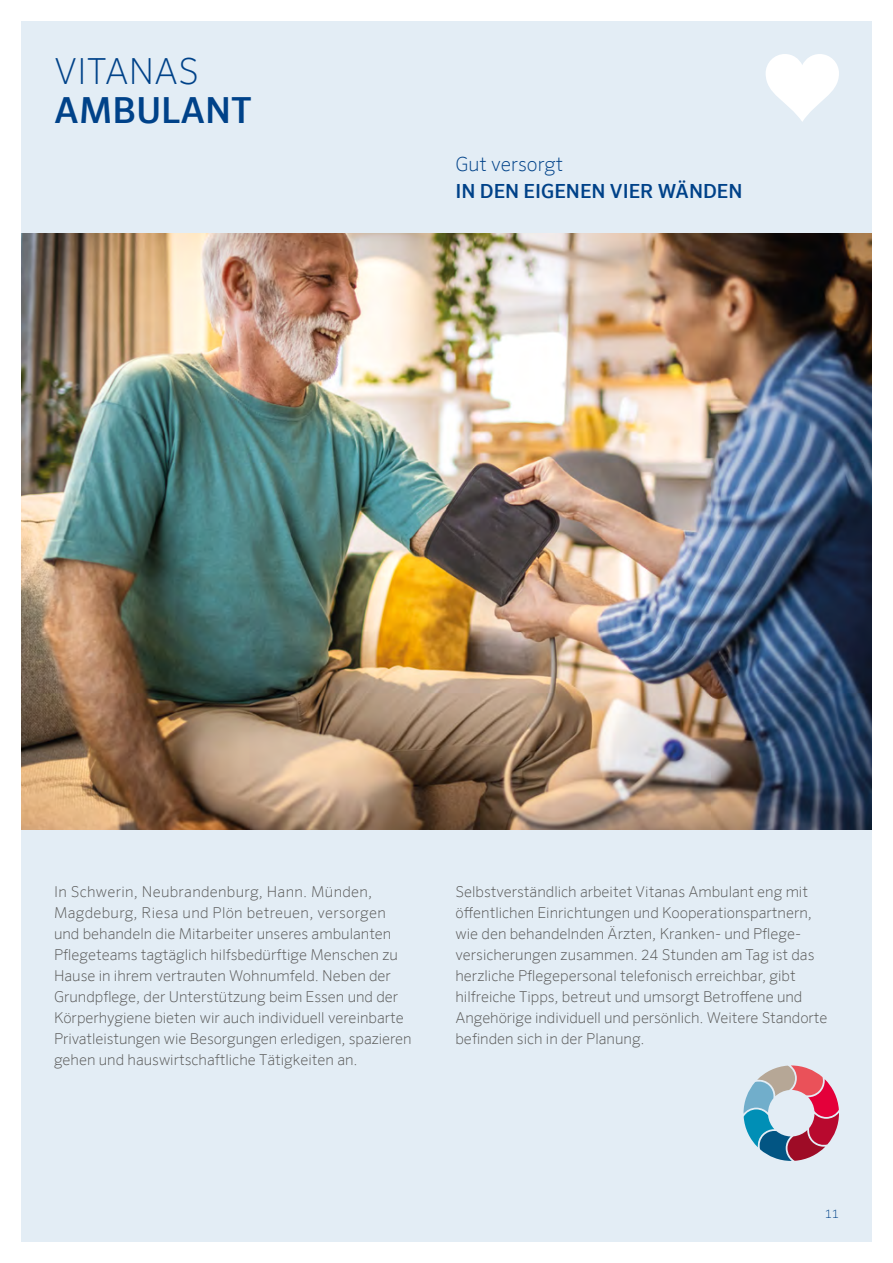
<style>
.page{position:relative;width:893px;height:1263px;background:#fff}
.page>*{position:absolute;margin:0;border:0;box-sizing:border-box;transform-origin:0 0}
.t1{font:500 36px "Sero Offc Pro";color:#004289}
.t2{font:200 36px "Sero Offc Pro";color:#004289}
.t3{font:500 19.5px "Sero Offc Pro";color:#004289}
.t4{font:200 19.5px "Sero Offc Pro";color:#004289}
.t5{font:200 15px/21px "Sero Offc Pro";color:#575756}
.t6{font:200 12px "Sero Offc Pro";color:#004289}
</style>
<div class="page">
<div style="left:21px;top:21px;width:851px;height:1221px;background:#e3edf5"></div>
<img style="left:21px;top:234px;width:851px;height:595px">
<svg style="left:743px;top:1065px;width:96px;height:96px"></svg>
<svg style="left:766px;top:54px;width:73px;height:68px"></svg>
<h1 class="t2" style="left:54px;top:50px;width:147px">VITANAS</h1>
<h1 class="t1" style="left:54px;top:89px;width:199px">AMBULANT</h1>
<h2 class="t4" style="left:455px;top:153px;width:109px">Gut versorgt</h2>
<h2 class="t3" style="left:455px;top:180px;width:288px">IN DEN EIGENEN VIER WÄNDEN</h2>
<p class="t5" style="left:54px;top:881px;width:359px">In Schwerin, Neubrandenburg, Hann. Münden, Magdeburg, Riesa und Plön betreuen, versorgen und behandeln die Mitarbeiter unseres ambulanten Pflegeteams tagtäglich hilfsbedürftige Menschen zu Hause in ihrem vertrauten Wohnumfeld. Neben der Grundpflege, der Unterstützung beim Essen und der Körperhygiene bieten wir auch individuell vereinbarte Privatleistungen wie Besorgungen erledigen, spazieren gehen und hauswirtschaftliche Tätigkeiten an.</p>
<p class="t5" style="left:455px;top:881px;width:373px">Selbstverständlich arbeitet Vitanas Ambulant eng mit öffentlichen Einrichtungen und Kooperationspartnern, wie den behandelnden Ärzten, Kranken- und Pflege&shy;versicherungen zusammen. 24 Stunden am Tag ist das herzliche Pflegepersonal telefonisch erreichbar, gibt hilfreiche Tipps, betreut und umsorgt Betroffene und Angehörige individuell und persönlich. Weitere Standorte befinden sich in der Planung.</p>
<p class="t6" style="left:825px;top:1207px;width:15px">11</p>
</div>
